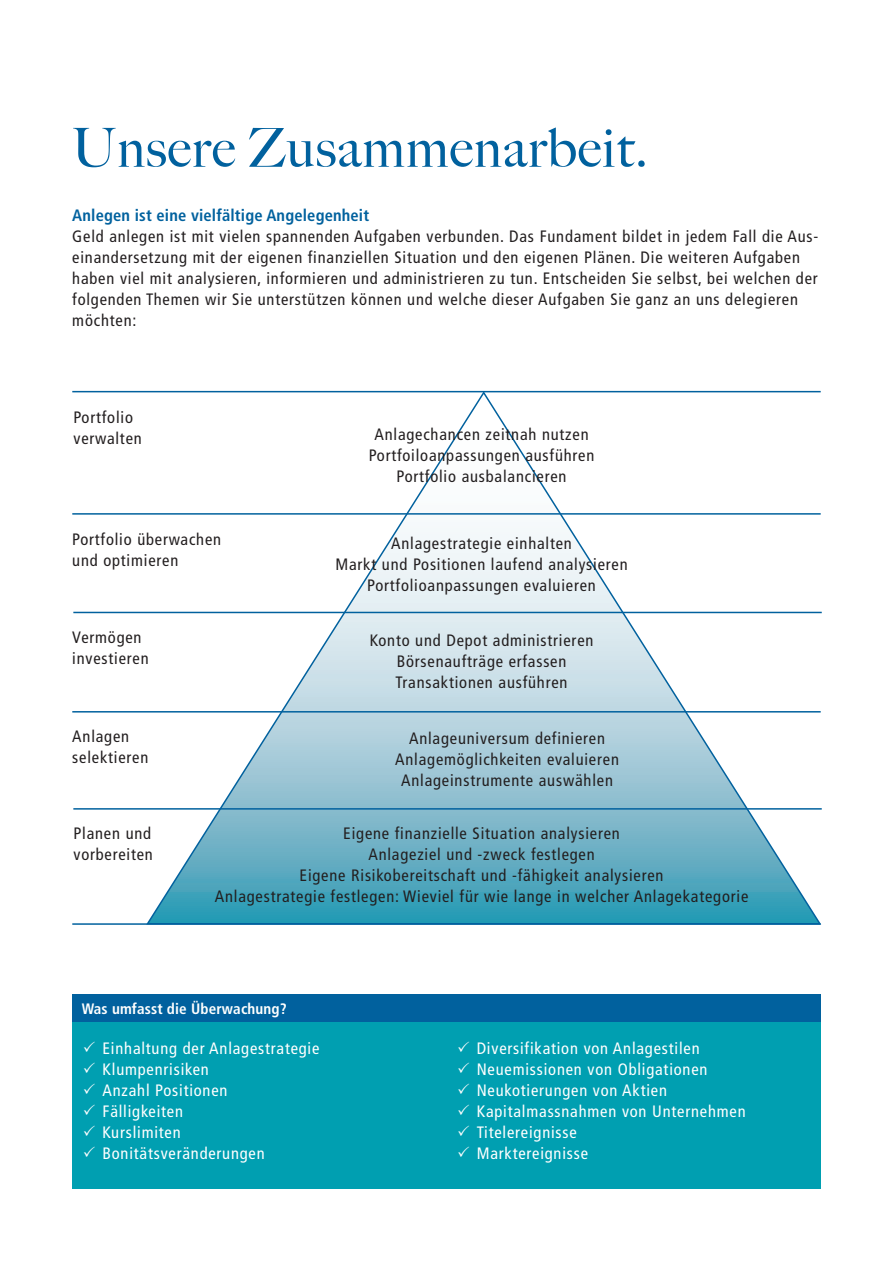
<style>
.page{position:relative;width:893px;height:1263px;background:#fff}
.page>*{position:absolute;margin:0;border:0;box-sizing:border-box;transform-origin:0 0}
.t1{font:500 54px "Big Caslon";letter-spacing:.015em;color:#01619e}
.t2{font:condensed 16.5px/21px "Frutiger";letter-spacing:.05em;color:#231f20}
.t3{font:condensed 16.5px/21px "Frutiger";letter-spacing:.05em;color:#fff}
.t4{font:700 condensed 16.5px "Frutiger";letter-spacing:.01em;color:#01619e}
.t5{font:700 condensed 15.15px "Frutiger";letter-spacing:.01em;color:#fff}
</style>
<div class="page">
<div style="left:72px;top:1022px;width:749px;height:166px;background:#009fb1"></div>
<div style="left:72px;top:994px;width:749px;height:28px;background:#01619e"></div>
<svg style="left:145px;top:390px;width:677px;height:535px"></svg>
<hr style="left:72px;top:391px;width:749px;height:1px;background:#01619e">
<hr style="left:72px;top:513px;width:749px;height:2px;background:#01619e">
<hr style="left:73px;top:612px;width:749px;height:1px;background:#01619e">
<hr style="left:72px;top:711px;width:749px;height:1px;background:#01619e">
<hr style="left:73px;top:808px;width:749px;height:2px;background:#01619e">
<hr style="left:72px;top:923px;width:749px;height:2px;background:#01619e">
<h1 class="t1" style="left:71px;top:116px;width:578px">Unsere Zusammenarbeit.</h1>
<p class="t4" style="left:72px;top:205px;width:298px">Anlegen ist eine vielfältige Angelegenheit</p>
<p class="t2" style="left:72px;top:226px;width:747px">Geld anlegen ist mit vielen spannenden Aufgaben verbunden. Das Fundament bildet in jedem Fall die Aus&shy;einandersetzung mit der eigenen finanziellen Situation und den eigenen Plänen. Die weiteren Aufgaben haben viel mit analysieren, informieren und administrieren zu tun. Entscheiden Sie selbst, bei welchen der folgenden Themen wir Sie unterstützen können und welche dieser Aufgaben Sie ganz an uns delegieren möchten:</p>
<p class="t2" style="left:73px;top:407px;width:70px">Portfolio verwalten</p>
<p class="t2" style="left:72px;top:529px;width:150px">Portfolio überwachen und optimieren</p>
<p class="t2" style="left:72px;top:627px;width:78px">Vermögen investieren</p>
<p class="t2" style="left:369px;top:423px;width:227px;text-align:center">Anlagechancen zeitnah nutzen<br>Portfoiloanpassungen ausführen<br>Portfolio ausbalancieren</p>
<p class="t2" style="left:335px;top:532px;width:294px;text-align:center">Anlagestrategie einhalten<br>Markt und Positionen laufend analysieren<br>Portfolioanpassungen evaluieren</p>
<p class="t2" style="left:370px;top:630px;width:225px;text-align:center">Konto und Depot administrieren<br>Börsenaufträge erfassen<br>Transaktionen ausführen</p>
<p class="t2" style="left:72px;top:726px;width:78px">Anlagen selektieren</p>
<p class="t2" style="left:73px;top:823px;width:81px">Planen und vorbereiten</p>
<p class="t2" style="left:395px;top:728px;width:225px;text-align:center">Anlageuniversum definieren<br>Anlagemöglichkeiten evaluieren<br>Anlageinstrumente auswählen</p>
<p class="t2" style="left:215px;top:823px;width:535px;text-align:center">Eigene finanzielle Situation analysieren<br>Anlageziel und -zweck festlegen<br>Eigene Risikobereitschaft und -fähigkeit analysieren<br>Anlagestrategie festlegen: Wieviel für wie lange in welcher Anlagekategorie</p>
<p class="t5" style="left:82px;top:999px;width:206px">Was umfasst die Überwachung?</p>
<p class="t3" style="left:102px;top:1038px;width:218px">Einhaltung der Anlagestrategie<br>Klumpenrisiken<br>Anzahl Positionen<br>Fälligkeiten<br>Kurslimiten<br>Bonitätsveränderungen</p>
<p class="t3" style="left:477px;top:1038px;width:270px">Diversifikation von Anlagestilen<br>Neuemissionen von Obligationen<br>Neukotierungen von Aktien<br>Kapitalmassnahmen von Unternehmen<br>Titelereignisse<br>Marktereignisse</p>
</div>
